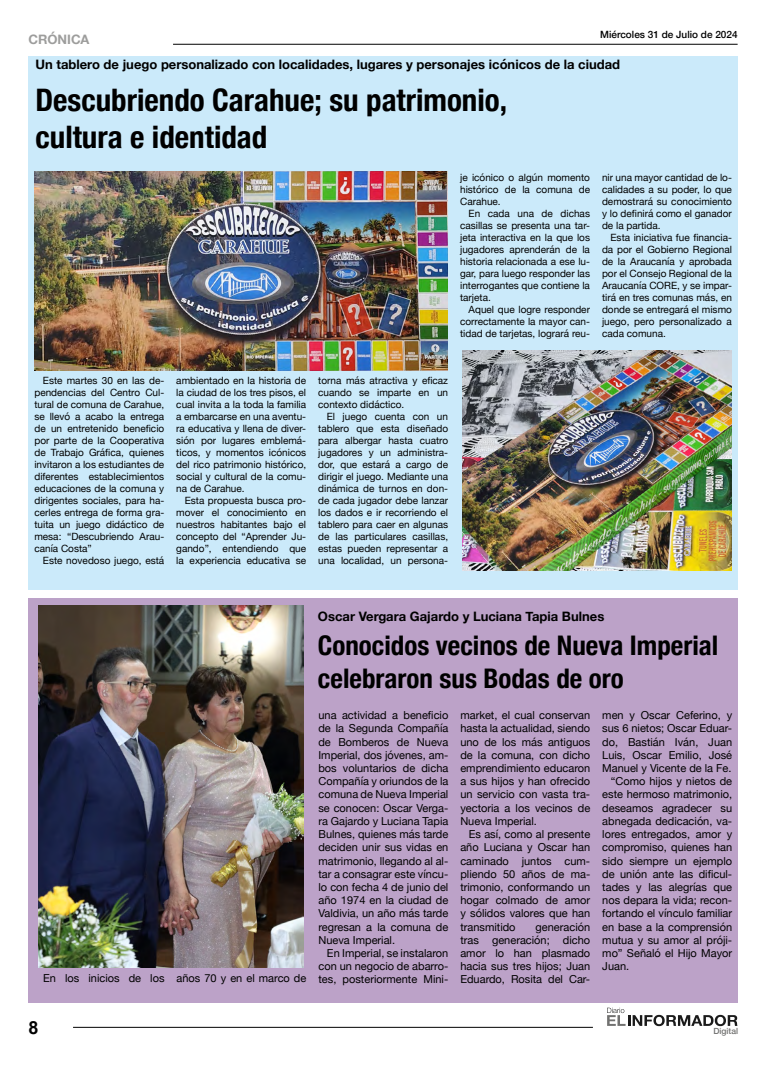
<style>
.page{position:relative;width:766px;height:1078px;background:#fff}
.page>*{position:absolute;margin:0;border:0;box-sizing:border-box;transform-origin:0 0}
.t1{font:700 condensed 31px/37.2px "Helvetica Neue";color:#000}
.t2{font:700 condensed 27px/32.4px "Helvetica Neue";color:#000}
.t3{font:700 18px "Arial";color:#000}
.t4{font:700 13px "Helvetica Neue";color:#000}
.t5{font:700 13px "Helvetica Neue";color:#9d9d9c}
.t6{font:11px/13.2px "Helvetica Neue";color:#000;text-align:justify}
.t7{font:10px/12px "Helvetica Neue";color:#000;text-align:justify}
.t8{font:500 10px "Helvetica Neue";color:#000}
.t9{font:500 8.5px "Helvetica Neue";color:#717170}
</style>
<div class="page">
<hr style="left:173px;top:44px;width:564px;height:1px;background:#000">
<hr style="left:73px;top:1026px;width:519px;height:1px;background:#000">
<svg style="left:607px;top:1007px;width:130px;height:18px"></svg>
<hr style="left:233px;top:1077px;width:131px;height:1px;background:#000">
<div style="left:28px;top:57px;width:709px;height:533px;background:#cbeafa"></div>
<div style="left:29px;top:598px;width:708px;height:404px;background:#bca2c8"></div>
<img style="left:38px;top:605px;width:266px;height:362px">
<img style="left:34px;top:172px;width:413px;height:198px">
<img style="left:462px;top:350px;width:269px;height:220px">
<h3 class="t5" style="left:28px;top:29px;width:63px">CRÓNICA</h3>
<p class="t8" style="left:600px;top:27px;width:139px">Miércoles 31 de Julio de 2024</p>
<h3 class="t4" style="left:35px;top:54px;width:586px">Un tablero de juego personalizado con localidades, lugares y personajes icónicos de la ciudad</h3>
<h1 class="t1" style="left:35px;top:79px;width:473px">Descubriendo Carahue; su patrimonio, cultura e identidad</h1>
<p class="t7" style="left:460px;top:172px;width:131px">je icónico o algún momento histórico de la comuna de Carahue.</p>
<p class="t7" style="left:460px;top:208px;width:131px;text-indent:8px">En cada una de dichas casillas se presenta una tar&shy;jeta interactiva en la que los jugadores aprenderán de la historia relacionada a ese lu&shy;gar, para luego responder las interrogantes que contiene la tarjeta.</p>
<p class="t7" style="left:460px;top:304px;width:131px;text-indent:8px">Aquel que logre responder correctamente la mayor can&shy;tidad de tarjetas, logrará reu-</p>
<p class="t7" style="left:602px;top:172px;width:131px">nir una mayor cantidad de lo&shy;calidades a su poder, lo que demostrará su conocimiento y lo definirá como el ganador de la partida.</p>
<p class="t7" style="left:602px;top:232px;width:131px;text-indent:8px">Esta iniciativa fue financia&shy;da por el Gobierno Regional de la Araucanía y aprobada por el Consejo Regional de la Araucanía CORE, y se impar&shy;tirá en tres comunas más, en donde se entregará el mismo juego, pero personalizado a cada comuna.</p>
<p class="t7" style="left:34px;top:375px;width:131px;text-indent:8px">Este martes 30 en las de&shy;pendencias del Centro Cul&shy;tural de comuna de Carahue, se llevó a acabo la entrega de un entretenido beneficio por parte de la Cooperativa de Trabajo Gráfica, quienes invitaron a los estudiantes de diferentes establecimientos educaciones de la comuna y dirigentes sociales, para ha&shy;cerles entrega de forma gra&shy;tuita un juego didáctico de mesa: “Descubriendo Arau&shy;canía Costa”</p>
<p class="t7" style="left:43px;top:555px;width:123px">Este novedoso juego, está</p>
<p class="t7" style="left:176px;top:375px;width:131px">ambientado en la historia de la ciudad de los tres pisos, el cual invita a la toda la familia a embarcarse en una aventu&shy;ra educativa y llena de diver&shy;sión por lugares emblemá&shy;ticos, y momentos icónicos del rico patrimonio histórico, social y cultural de la comu&shy;na de Carahue.</p>
<p class="t7" style="left:176px;top:495px;width:131px;text-indent:8px">Esta propuesta busca pro&shy;mover el conocimiento en nuestros habitantes bajo el concepto del “Aprender Ju&shy;gando”, entendiendo que la experiencia educativa se</p>
<p class="t7" style="left:318px;top:375px;width:131px">torna más atractiva y eficaz cuando se imparte en un contexto didáctico.</p>
<p class="t7" style="left:318px;top:411px;width:131px;text-indent:8px">El juego cuenta con un tablero que esta diseñado para albergar hasta cuatro jugadores y un administra&shy;dor, que estará a cargo de dirigir el juego. Mediante una dinámica de turnos en don&shy;de cada jugador debe lanzar los dados e ir recorriendo el tablero para caer en algunas de las particulares casillas, estas pueden representar a una localidad, un persona-</p>
<h3 class="t4" style="left:318px;top:605px;width:288px">Oscar Vergara Gajardo y Luciana Tapia Bulnes</h3>
<p class="t6" style="left:43px;top:971px;width:265px">En los inicios de los años 70 y en el marco de</p>
<h2 class="t2" style="left:318px;top:627px;width:402px">Conocidos vecinos de Nueva Imperial celebraron sus Bodas de oro</h2>
<p class="t6" style="left:318px;top:709px;width:131px">una actividad a beneficio de la Segunda Compañía de Bomberos de Nueva Imperial, dos jóvenes, am&shy;bos voluntarios de dicha Compañía y oriundos de la comuna de Nueva Imperial se conocen: Oscar Verga&shy;ra Gajardo y Luciana Tapia Bulnes, quienes más tarde deciden unir sus vidas en matrimonio, llegando al al&shy;tar a consagrar este víncu&shy;lo con fecha 4 de junio del año 1974 en la ciudad de Valdivia, un año más tarde regresan a la comuna de Nueva Imperial.</p>
<p class="t6" style="left:318px;top:946px;width:131px;text-indent:9px">En Imperial, se instalaron con un negocio de abarro&shy;tes, posteriormente Mini-</p>
<p class="t6" style="left:460px;top:709px;width:131px">market, el cual conservan hasta la actualidad, siendo uno de los más antiguos de la comuna, con dicho emprendimiento educaron a sus hijos y han ofrecido un servicio con vasta tra&shy;yectoria a los vecinos de Nueva Imperial.</p>
<p class="t6" style="left:460px;top:828px;width:131px;text-indent:9px">Es así, como al presente año Luciana y Oscar han caminado juntos cum&shy;pliendo 50 años de ma&shy;trimonio, conformando un hogar colmado de amor y sólidos valores que han transmitido</p>
<p class="t6" style="left:460px;top:920px;width:131px;text-indent:75px">generación tras generación; dicho amor lo han plasmado hacia sus tres hijos; Juan Eduardo, Rosita del Car-</p>
<p class="t6" style="left:602px;top:709px;width:131px">men y Oscar Ceferino, y</p>
<p class="t6" style="left:602px;top:722px;width:131px">sus 6 nietos; Oscar Eduar-</p>
<p class="t6" style="left:602px;top:735px;width:131px">do, Bastián Iván, Juan</p>
<p class="t6" style="left:602px;top:748px;width:131px">Luis, Oscar Emilio, José</p>
<p class="t6" style="left:602px;top:762px;width:131px">Manuel y Vicente de la Fe.</p>
<p class="t6" style="left:610px;top:775px;width:123px">“Como hijos y nietos de</p>
<p class="t6" style="left:602px;top:788px;width:131px">este hermoso matrimonio,</p>
<p class="t6" style="left:602px;top:801px;width:131px">deseamos agradecer su</p>
<p class="t6" style="left:602px;top:814px;width:131px">abnegada dedicación, va-</p>
<p class="t6" style="left:602px;top:828px;width:131px">lores entregados, amor y</p>
<p class="t6" style="left:602px;top:841px;width:131px">compromiso, quienes han</p>
<p class="t6" style="left:602px;top:854px;width:131px">sido siempre un ejemplo</p>
<p class="t6" style="left:602px;top:867px;width:131px">de unión ante las dificul-</p>
<p class="t6" style="left:602px;top:880px;width:131px">tades y las alegrías que</p>
<p class="t6" style="left:602px;top:894px;width:131px">nos depara la vida; recon-</p>
<p class="t6" style="left:602px;top:907px;width:131px">fortando el vínculo familiar</p>
<p class="t6" style="left:602px;top:920px;width:131px">en base a la comprensión</p>
<p class="t6" style="left:602px;top:933px;width:131px">mutua y su amor al próji-</p>
<p class="t6" style="left:602px;top:946px;width:131px">mo” Señaló el Hijo Mayor</p>
<p class="t6" style="left:602px;top:960px;width:28px">Juan.</p>
<h3 class="t3" style="left:28px;top:1015px;width:12px">8</h3>
<p class="t9" style="left:713px;top:1023px;width:26px">Digital</p>
</div>
